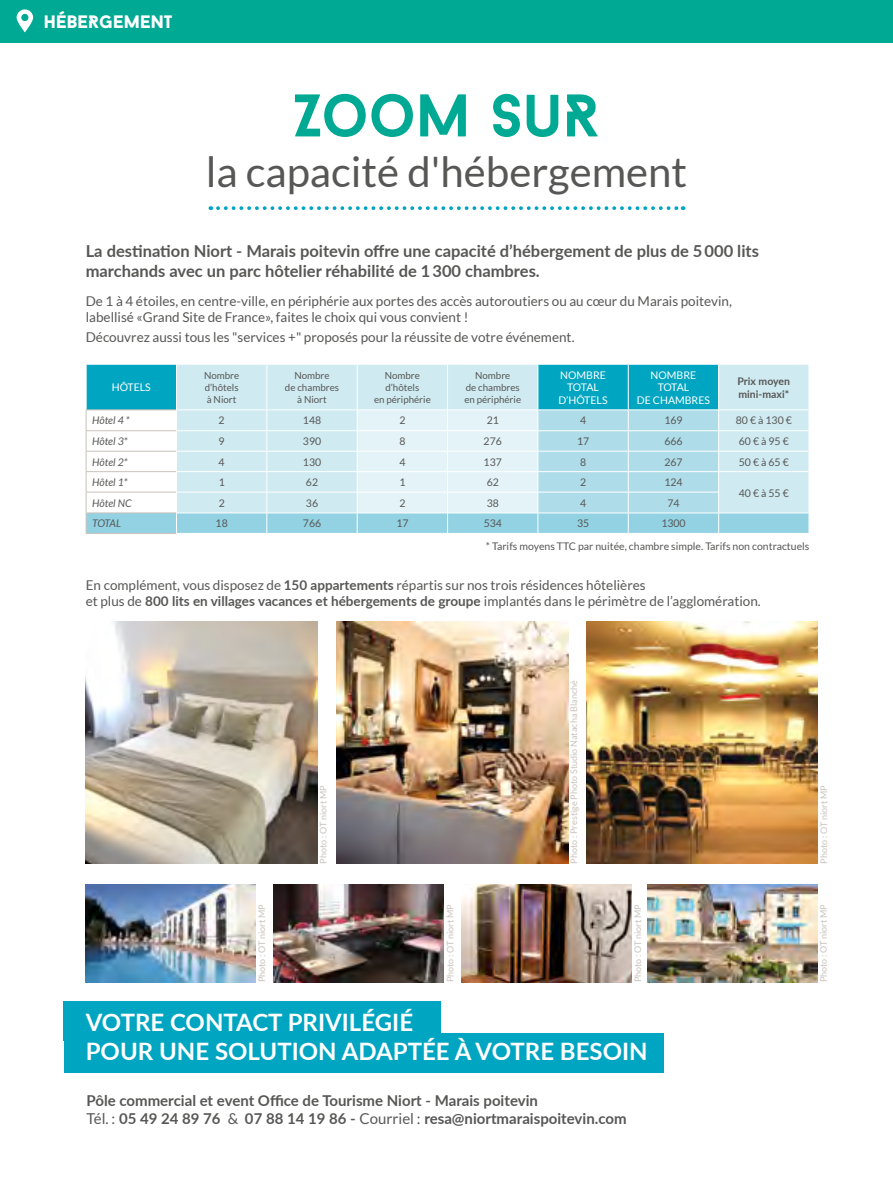
<style>
.page{position:relative;width:893px;height:1178px;background:#fff}
.page>*{position:absolute;margin:0;border:0;box-sizing:border-box;transform-origin:0 0}
.t1{font:700 60px "Baron Neue";letter-spacing:-.01em;color:#00a993}
.t2{font:42px "Lato";color:#575756}
.t3{font:700 24px/28.8px "Lato";color:#fff}
.t4{font:900 18px "Baron Neue";color:#fff}
.t5{font:700 16.5px/19.8px "Lato";color:#575756}
.t6{font:700 15px/18px "Lato";color:#575756}
.t7{font:13.5px/16.2px "Lato";color:#575756}
.t8{font:10.5px/22.2px "Lato";color:#575756}
.t9{font:10.5px/12.6px "Lato";color:#fff;text-align:center}
.t10{font:italic 10.5px "Lato";color:#575756}
.t11{font:700 10.5px/12.6px "Lato";color:#575756}
.t12{font:9.75px/11.7px "Lato";color:#575756;text-align:center}
.t13{font:9px "Lato";color:#c8c2bb}
.s1{font-weight:700}
.s2{font-weight:400}
</style>
<div class="page">
<div style="left:64px;top:1001px;width:377px;height:40px;background:#00a5c2"></div>
<div style="left:64px;top:1033px;width:599px;height:39px;background:#00a5c2"></div>
<div style="left:0;top:0;width:893px;height:42px;background:#00a993"></div>
<svg style="left:17px;top:9px;width:16px;height:23px"></svg>
<img style="left:86px;top:622px;width:231px;height:242px">
<img style="left:586px;top:622px;width:231px;height:242px">
<img style="left:86px;top:884px;width:170px;height:98px">
<img style="left:274px;top:884px;width:170px;height:98px">
<img style="left:462px;top:884px;width:170px;height:98px">
<img style="left:647px;top:884px;width:170px;height:98px">
<img style="left:336px;top:622px;width:232px;height:242px">
<svg style="left:218px;top:206px;width:466px;height:4px"></svg>
<hr style="left:86px;top:533px;width:90px;height:1px;background:#c8c2bb">
<svg style="left:86px;top:364px;width:723px;height:169px;background:#b7e1eb"></svg>
<hr style="left:176px;top:364px;width:91px;height:1px;background:#fff">
<hr style="left:176px;top:365px;width:1px;height:44px;background:#fff">
<hr style="left:267px;top:364px;width:90px;height:1px;background:#fff">
<hr style="left:266px;top:365px;width:1px;height:44px;background:#fff">
<hr style="left:357px;top:364px;width:91px;height:1px;background:#fff">
<hr style="left:357px;top:365px;width:1px;height:44px;background:#fff">
<hr style="left:448px;top:364px;width:90px;height:1px;background:#fff">
<hr style="left:447px;top:365px;width:1px;height:44px;background:#fff">
<hr style="left:538px;top:365px;width:1px;height:44px;background:#fff">
<hr style="left:718px;top:364px;width:91px;height:1px;background:#fff">
<hr style="left:718px;top:365px;width:1px;height:44px;background:#fff">
<hr style="left:176px;top:409px;width:91px;height:1px;background:#fff">
<hr style="left:267px;top:409px;width:90px;height:1px;background:#fff">
<hr style="left:357px;top:409px;width:91px;height:1px;background:#fff">
<hr style="left:448px;top:409px;width:90px;height:1px;background:#fff">
<hr style="left:538px;top:409px;width:90px;height:1px;background:#fff">
<hr style="left:628px;top:409px;width:91px;height:1px;background:#fff">
<hr style="left:719px;top:409px;width:90px;height:1px;background:#fff">
<hr style="left:538px;top:364px;width:90px;height:1px;background:#fff">
<hr style="left:628px;top:364px;width:90px;height:1px;background:#fff">
<hr style="left:628px;top:365px;width:1px;height:44px;background:#fff">
<h3 class="t4" style="left:44px;top:10px;width:130px">HÉBERGEMENT</h3>
<h1 class="t1" style="left:294px;top:77px;width:307px">ZOOM SUR</h1>
<h2 class="t2" style="left:206px;top:148px;width:483px">la capacité d'hébergement</h2>
<p class="t5" style="left:86px;top:240px;width:675px">La destination Niort - Marais poitevin offre une capacité d’hébergement de plus de 5 000 lits marchands avec un parc hôtelier réhabilité de 1 300 chambres.</p>
<p class="t7" style="left:86px;top:292px;width:648px">De 1 à 4 étoiles, en centre-ville, en périphérie aux portes des accès autoroutiers ou au cœur du Marais poitevin, labellisé «Grand Site de France», faites le choix qui vous convient !</p>
<p class="t7" style="left:86px;top:329px;width:490px">Découvrez aussi tous les "services +" proposés pour la réussite de votre événement.</p>
<p class="t9" style="left:112px;top:381px;width:41px">HÔTELS</p>
<p class="t12" style="left:204px;top:370px;width:37px;text-align:justify">Nombre d’hôtels à Niort</p>
<p class="t12" style="left:285px;top:370px;width:56px">Nombre<br>de chambres à Niort</p>
<p class="t12" style="left:374px;top:370px;width:58px">Nombre d’hôtels<br>en périphérie</p>
<p class="t12" style="left:464px;top:370px;width:58px">Nombre<br>de chambres en périphérie</p>
<p class="t9" style="left:559px;top:368px;width:50px">NOMBRE<br>TOTAL<br>D’HÔTELS</p>
<p class="t9" style="left:637px;top:368px;width:75px">NOMBRE<br>TOTAL<br>DE CHAMBRES</p>
<p class="t11" style="left:737px;top:374px;width:54px">Prix moyen mini-maxi*</p>
<p class="t10" style="left:92px;top:415px;width:39px">Hôtel 4 *</p>
<p class="t8" style="left:219px;top:409px;width:8px">2</p>
<p class="t8" style="left:303px;top:409px;width:20px">148</p>
<p class="t8" style="left:399px;top:409px;width:8px">2</p>
<p class="t8" style="left:487px;top:409px;width:14px">21</p>
<p class="t8" style="left:580px;top:409px;width:8px">4</p>
<p class="t8" style="left:664px;top:409px;width:20px">169</p>
<p class="t8" style="left:736px;top:409px;width:58px">80 € à 130 €</p>
<p class="t10" style="left:92px;top:435px;width:37px">Hôtel 3*</p>
<p class="t8" style="left:219px;top:430px;width:8px">9</p>
<p class="t8" style="left:303px;top:430px;width:20px">390</p>
<p class="t8" style="left:399px;top:430px;width:8px">8</p>
<p class="t8" style="left:484px;top:430px;width:20px">276</p>
<p class="t8" style="left:577px;top:430px;width:14px">17</p>
<p class="t8" style="left:664px;top:430px;width:20px">666</p>
<p class="t8" style="left:739px;top:430px;width:51px">60 € à 95 €</p>
<p class="t10" style="left:92px;top:456px;width:37px">Hôtel 2*</p>
<p class="t8" style="left:219px;top:451px;width:8px">4</p>
<p class="t8" style="left:303px;top:451px;width:20px">130</p>
<p class="t8" style="left:399px;top:451px;width:8px">4</p>
<p class="t8" style="left:484px;top:451px;width:20px">137</p>
<p class="t8" style="left:580px;top:451px;width:8px">8</p>
<p class="t8" style="left:664px;top:451px;width:20px">267</p>
<p class="t8" style="left:739px;top:451px;width:51px">50 € à 65 €</p>
<p class="t10" style="left:92px;top:476px;width:37px">Hôtel 1*</p>
<p class="t8" style="left:219px;top:471px;width:8px">1</p>
<p class="t8" style="left:306px;top:471px;width:14px">62</p>
<p class="t8" style="left:399px;top:471px;width:8px">1</p>
<p class="t8" style="left:487px;top:471px;width:14px">62</p>
<p class="t8" style="left:580px;top:471px;width:8px">2</p>
<p class="t8" style="left:664px;top:471px;width:20px">124</p>
<p class="t8" style="left:739px;top:481px;width:51px">40 € à 55 €</p>
<p class="t10" style="left:92px;top:497px;width:41px">Hôtel NC</p>
<p class="t8" style="left:219px;top:492px;width:8px">2</p>
<p class="t8" style="left:306px;top:492px;width:14px">36</p>
<p class="t8" style="left:399px;top:492px;width:8px">2</p>
<p class="t8" style="left:487px;top:492px;width:14px">38</p>
<p class="t8" style="left:580px;top:492px;width:8px">4</p>
<p class="t8" style="left:667px;top:492px;width:14px">74</p>
<p class="t10" style="left:92px;top:518px;width:30px">TOTAL</p>
<p class="t8" style="left:216px;top:512px;width:14px">18</p>
<p class="t8" style="left:303px;top:512px;width:20px">766</p>
<p class="t8" style="left:396px;top:512px;width:14px">17</p>
<p class="t8" style="left:484px;top:512px;width:20px">534</p>
<p class="t8" style="left:577px;top:512px;width:14px">35</p>
<p class="t8" style="left:486px;top:512px;width:325px;text-indent:175px">1300<br>* Tarifs moyens TTC par nuitée, chambre simple. Tarifs non contractuels</p>
<p class="t7" style="left:86px;top:576px;width:676px">En complément, vous disposez de <span class="s1">150 appartements</span> répartis sur nos trois résidences hôtelières<br>et plus de <span class="s1">800 lits en villages vacances et hébergements de groupe</span> implantés dans le périmètre de l’agglomération.</p>
<p class="t13" style="left:318px;top:864px;width:80px;rotate:-90deg">Photo : OT niort MP</p>
<p class="t13" style="left:569px;top:864px;width:185px;rotate:-90deg">Photo : Prestige Photo Studio Natacha Blanché</p>
<p class="t13" style="left:819px;top:864px;width:80px;rotate:-90deg">Photo : OT niort MP</p>
<p class="t13" style="left:257px;top:982px;width:80px;rotate:-90deg">Photo : OT niort MP</p>
<p class="t13" style="left:445px;top:982px;width:80px;rotate:-90deg">Photo : OT niort MP</p>
<p class="t13" style="left:633px;top:982px;width:80px;rotate:-90deg">Photo : OT niort MP</p>
<p class="t13" style="left:819px;top:982px;width:80px;rotate:-90deg">Photo : OT niort MP</p>
<h3 class="t3" style="left:86px;top:1007px;width:563px">VOTRE CONTACT PRIVILÉGIÉ<br>POUR UNE SOLUTION ADAPTÉE À VOTRE BESOIN</h3>
<p class="t6" style="left:87px;top:1091px;width:542px">Pôle commercial et event Office de Tourisme Niort - Marais poitevin<br><span class="s2">Tél. :</span> 05 49 24 89 76 <span class="s2">&amp;</span> 07 88 14 19 86 - <span class="s2">Courriel :</span> resa@niortmaraispoitevin.com</p>
</div>
